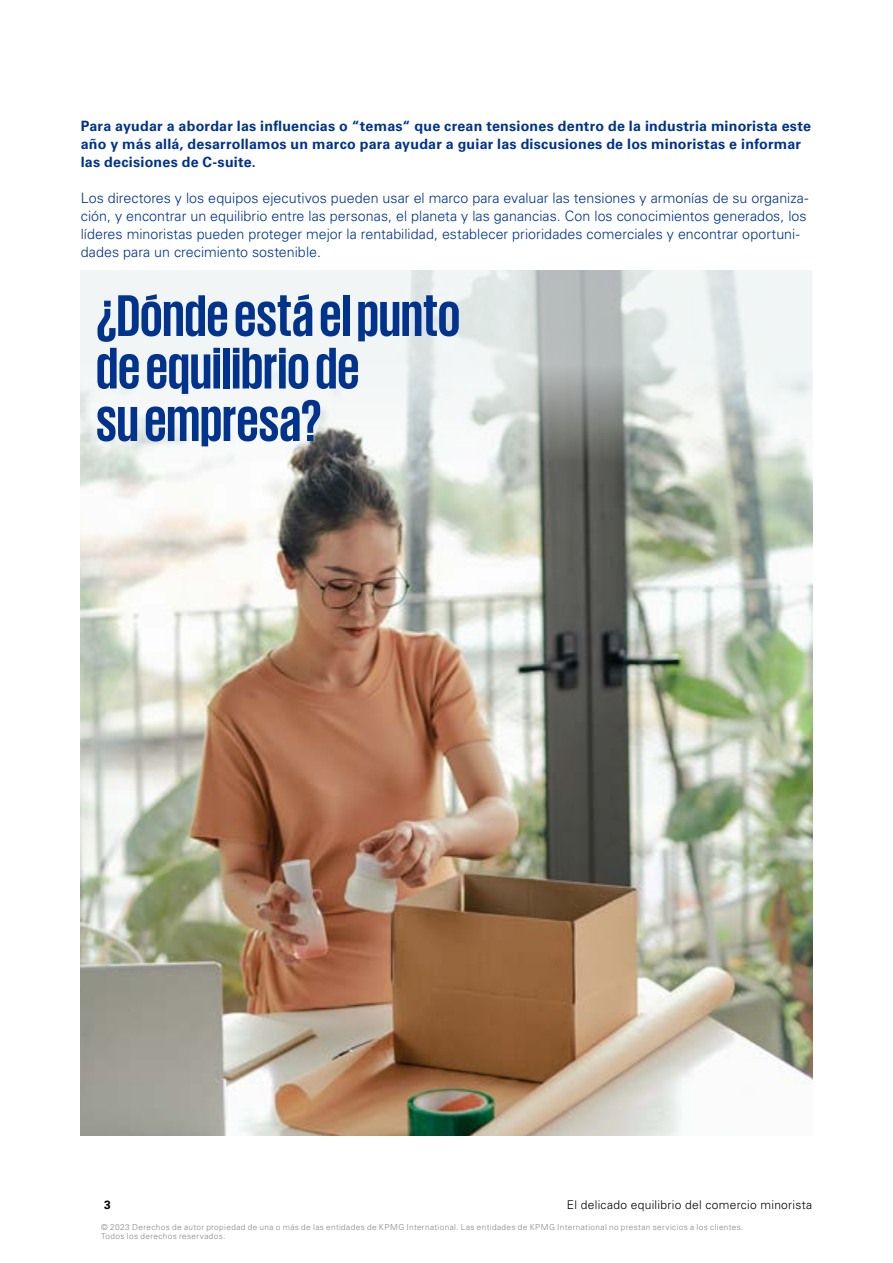
<style>
.page{position:relative;width:893px;height:1263px;background:#fff}
.page>*{position:absolute;margin:0;border:0;box-sizing:border-box;transform-origin:0 0}
.t1{font:700 60px/52.5px "KPMG";letter-spacing:-.005em;color:#00338d}
.t2{font:300 14.25px/18px "Univers LT Std";color:#00338d}
.t3{font:700 14.25px/18px "Univers LT Std";letter-spacing:.015em;color:#00338d}
.t4{font:300 12px "Univers LT Std";letter-spacing:.025em;color:#000}
.t5{font:700 12px "Univers LT Std";color:#000}
.t6{font:300 8.25px/9px "Univers LT Std";letter-spacing:.045em;color:#878787}
</style>
<div class="page">
<img style="left:81px;top:480px;width:731px;height:655px">
<svg style="left:81px;top:270px;width:731px;height:210px;fill:#f1f5f5"></svg>
<p class="t3" style="left:81px;top:117px;width:732px">Para ayudar a abordar las influencias o “temas“ que crean tensiones dentro de la industria minorista este año y más allá, desarrollamos un marco para ayudar a guiar las discusiones de los minoristas e informar las decisiones de C-suite.</p>
<p class="t2" style="left:81px;top:189px;width:729px">Los directores y los equipos ejecutivos pueden usar el marco para evaluar las tensiones y armonías de su organiza&shy;ción, y encontrar un equilibrio entre las personas, el planeta y las ganancias. Con los conocimientos generados, los líderes minoristas pueden proteger mejor la rentabilidad, establecer prioridades comerciales y encontrar oportuni&shy;dades para un crecimiento sostenible.</p>
<h1 class="t1" style="left:96px;top:288px;width:366px">¿Dónde está el punto de equilibrio de<br>su empresa?</h1>
<p class="t5" style="left:104px;top:1198px;width:8px">3</p>
<p class="t4" style="left:567px;top:1197px;width:247px">El delicado equilibrio del comercio minorista</p>
<p class="t6" style="left:101px;top:1222px;width:644px">© 2023 Derechos de autor propiedad de una o más de las entidades de KPMG International. Las entidades de KPMG International no prestan servicios a los clientes.<br>Todos los derechos reservados.</p>
</div>
